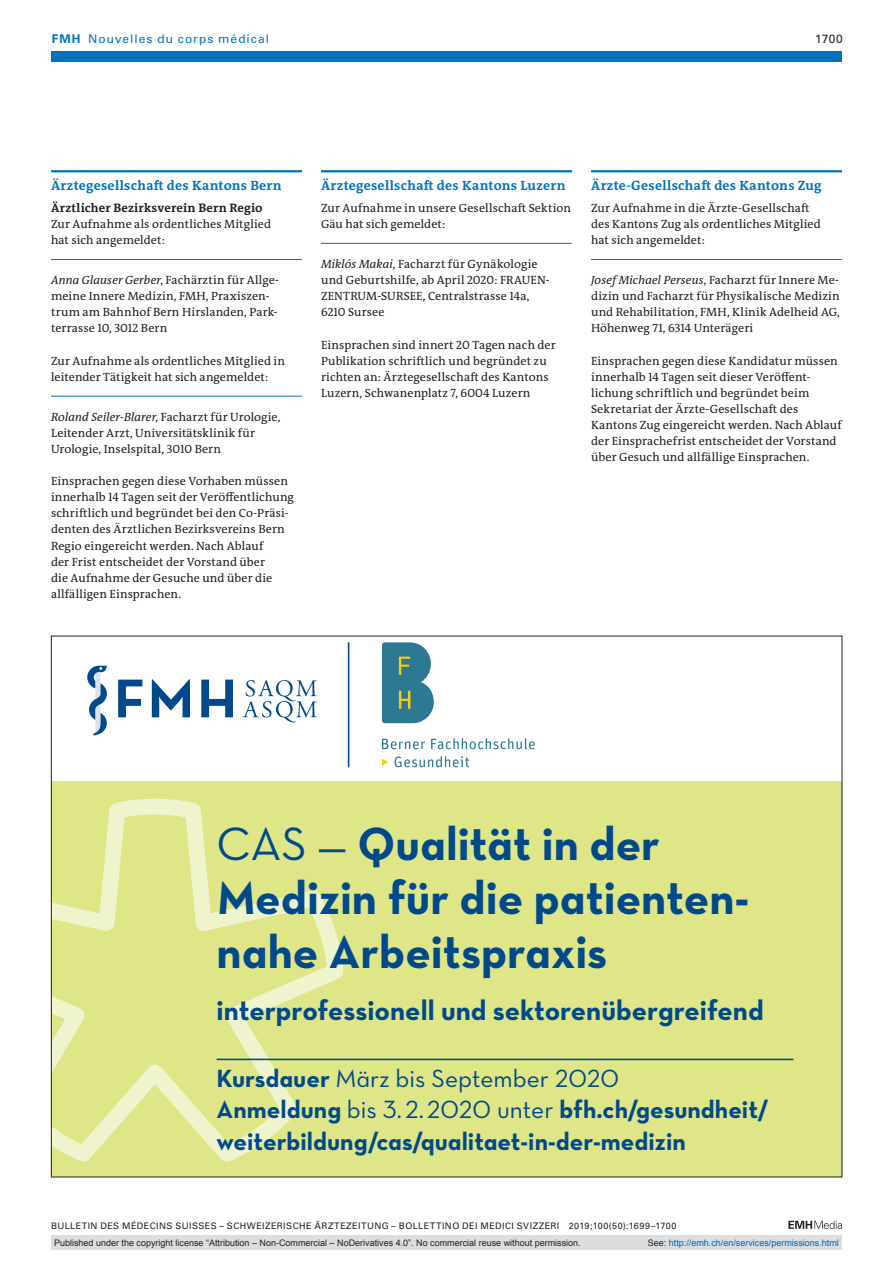
<style>
.page{position:relative;width:893px;height:1263px;background:#fff}
.page>*{position:absolute;margin:0;border:0;box-sizing:border-box;transform-origin:0 0}
.t1{font:47.55px/53.8px "Neutra Text Bold Alt";color:#004a8b}
.t2{font:28.5px "Neutra Text Bold Alt";color:#004a8b}
.t3{font:25.35px/31.7px "Neutra Text Bold Alt";color:#004a8b}
.t4{font:25.35px "Neutra Text Book Alt";color:#004a8b}
.t5{font:700 13.5px "The Antiqua B W7";letter-spacing:.02em;color:#0072bc}
.t6{font:700 12.3px "The Antiqua B W7";letter-spacing:.015em;color:#231f20}
.t7{font:12px/16px "The Antiqua B W5 Plain";letter-spacing:.01em;color:#231f20}
.t8{font:12px "Univers LT Std";letter-spacing:.08em;color:#0072bc}
.t9{font:12px "Univers LT Std";color:#231f20}
.t10{font:9px "Arial";color:#231f20}
.t11{font:9px "Univers LT Std";letter-spacing:.05em;color:#231f20}
.t12{font:9px "Arial";color:#0166b3}
.s1{font-weight:700}
.s2{font-style:italic}
.s3{font-family:"Neutra Text"}
.s4{font-family:"Neutra Text Bold Alt"}
.s5{font-family:"Neutra Text Book Alt"}
.s6{color:#231f20}
</style>
<div class="page">
<svg style="left:788px;top:1221px;width:54px;height:8px"></svg>
<hr style="left:51px;top:170px;width:251px;height:2px;background:#0072bc">
<hr style="left:51px;top:259px;width:251px;height:1px;background:#0072bc">
<hr style="left:51px;top:396px;width:251px;height:1px;background:#0072bc">
<hr style="left:321px;top:170px;width:251px;height:2px;background:#0072bc">
<hr style="left:321px;top:243px;width:251px;height:1px;background:#0072bc">
<hr style="left:591px;top:170px;width:251px;height:2px;background:#0072bc">
<hr style="left:591px;top:259px;width:251px;height:1px;background:#0072bc">
<div style="left:51px;top:782px;width:791px;height:395px;background:#dee687"></div>
<svg style="left:53px;top:798px;width:299px;height:364px"></svg>
<svg style="left:118px;top:680px;width:24px;height:37px"></svg>
<svg style="left:152px;top:679px;width:38px;height:38px"></svg>
<svg style="left:201px;top:680px;width:32px;height:37px"></svg>
<svg style="left:87px;top:666px;width:20px;height:69px"></svg>
<svg style="left:243px;top:680px;width:74px;height:42px"></svg>
<hr style="left:217px;top:1058px;width:576px;height:2px;background:#004a8b">
<hr style="left:348px;top:642px;width:1px;height:125px;background:#004a8b">
<svg style="left:382px;top:642px;width:52px;height:81px;background:#4d8b98"></svg>
<svg style="left:382px;top:739px;width:43px;height:10px"></svg>
<svg style="left:431px;top:738px;width:104px;height:11px"></svg>
<svg style="left:382px;top:759px;width:6px;height:6px"></svg>
<svg style="left:394px;top:756px;width:75px;height:11px"></svg>
<div style="left:51px;top:51px;width:791px;height:11px;background:#0072bc"></div>
<div style="left:51px;top:1235px;width:791px;height:15px;background:#dcdddf"></div>
<p class="t8" style="left:52px;top:31px;width:219px"><span class="s1">FMH</span> Nouvelles du corps médical</p>
<p class="t9" style="left:815px;top:31px;width:29px">1700</p>
<p class="t5" style="left:51px;top:177px;width:232px">Ärztegesellschaft des Kantons Bern</p>
<p class="t6" style="left:51px;top:200px;width:213px">Ärztlicher Bezirksverein Bern Regio</p>
<p class="t7" style="left:51px;top:216px;width:222px">Zur Aufnahme als ordentliches Mitglied hat sich angemeldet:</p>
<p class="t7" style="left:51px;top:272px;width:230px"><span class="s2">Anna Glauser Gerber</span>, Fachärztin für Allge&shy;meine Innere Medizin, FMH, Praxiszen&shy;trum am Bahnhof Bern Hirslanden, Park&shy;terrasse 10, 3012 Bern</p>
<p class="t7" style="left:51px;top:353px;width:236px">Zur Aufnahme als ordentliches Mitglied in leitender Tätigkeit hat sich angemeldet:</p>
<p class="t7" style="left:51px;top:409px;width:231px"><span class="s2">Roland Seiler-Blarer</span>, Facharzt für Urologie,<br>Leitender Arzt, Universitätsklinik für<br>Urologie, Inselspital, 3010 Bern</p>
<p class="t7" style="left:51px;top:473px;width:244px">Einsprachen gegen diese Vorhaben müssen innerhalb 14 Tagen seit der Veröffentlichung schriftlich und begründet bei den Co-Präsi&shy;denten des Ärztlichen Bezirksvereins Bern Regio eingereicht werden. Nach Ablauf<br>der Frist entscheidet der Vorstand über<br>die Aufnahme der Gesuche und über die allfälligen Einsprachen.</p>
<p class="t5" style="left:321px;top:177px;width:246px">Ärztegesellschaft des Kantons Luzern</p>
<p class="t7" style="left:321px;top:200px;width:251px">Zur Aufnahme in unsere Gesellschaft Sektion<br>Gäu hat sich gemeldet:</p>
<p class="t7" style="left:321px;top:256px;width:229px"><span class="s2">Miklós Makai</span>, Facharzt für Gynäkologie und Geburtshilfe, ab April 2020: FRAUEN-ZENTRUM-SURSEE, Centralstrasse 14a, 6210 Sursee</p>
<p class="t7" style="left:321px;top:337px;width:236px">Einsprachen sind innert 20 Tagen nach der Publikation schriftlich und begründet zu richten an: Ärztegesellschaft des Kantons Luzern, Schwanenplatz 7, 6004 Luzern</p>
<p class="t5" style="left:591px;top:177px;width:232px">Ärzte-Gesellschaft des Kantons Zug</p>
<p class="t7" style="left:591px;top:200px;width:231px">Zur Aufnahme in die Ärzte-Gesellschaft des Kantons Zug als ordentliches Mitglied hat sich angemeldet:</p>
<p class="t7" style="left:591px;top:272px;width:250px;text-align:justify"><span class="s2">Josef Michael Perseus</span>, Facharzt für Innere Me&shy;dizin und Facharzt für Physikalische Medizin und Rehabilitation, FMH, Klinik Adelheid AG, Höhenweg 71, 6314 Unterägeri</p>
<p class="t7" style="left:591px;top:353px;width:252px">Einsprachen gegen diese Kandidatur müssen innerhalb 14 Tagen seit dieser Veröffent&shy;lichung schriftlich und begründet beim Sekretariat der Ärzte-Gesellschaft des Kantons Zug eingereicht werden. Nach Ablauf der Einsprachefrist entscheidet der Vorstand über Gesuch und allfällige Einsprachen.</p>
<h1 class="t1" style="left:217px;top:816px;width:534px"><span class="s3">CAS —</span> Qualität in der<br>Medizin für die patienten&shy;nahe Arbeitspraxis</h1>
<h2 class="t2" style="left:217px;top:992px;width:549px">interprofessionell und sektorenübergreifend</h2>
<h3 class="t4" style="left:217px;top:1062px;width:404px"><span class="s4">Kursdauer</span> März bis September 2020</h3>
<h3 class="t3" style="left:217px;top:1093px;width:553px">Anmeldung <span class="s5">bis 3. 2.2020 unter</span> bfh.ch/gesundheit/ weiterbildung/cas/qualitaet-in-der-medizin</h3>
<p class="t11" style="left:51px;top:1220px;width:627px">BULLETIN DES MÉDECINS SUISSES – SCHWEIZERISCHE ÄRZTEZEITUNG – BOLLETTINO DEI MEDICI SVIZZERI 2019;100(50):1699–1700</p>
<p class="t10" style="left:54px;top:1237px;width:528px">Published under the copyright license “Attribution – Non-Commercial – NoDerivatives 4.0”. No commercial reuse without permission.</p>
<p class="t12" style="left:648px;top:1237px;width:193px"><span class="s6">See:</span> http://emh.ch/en/services/permissions.html</p>
</div>
